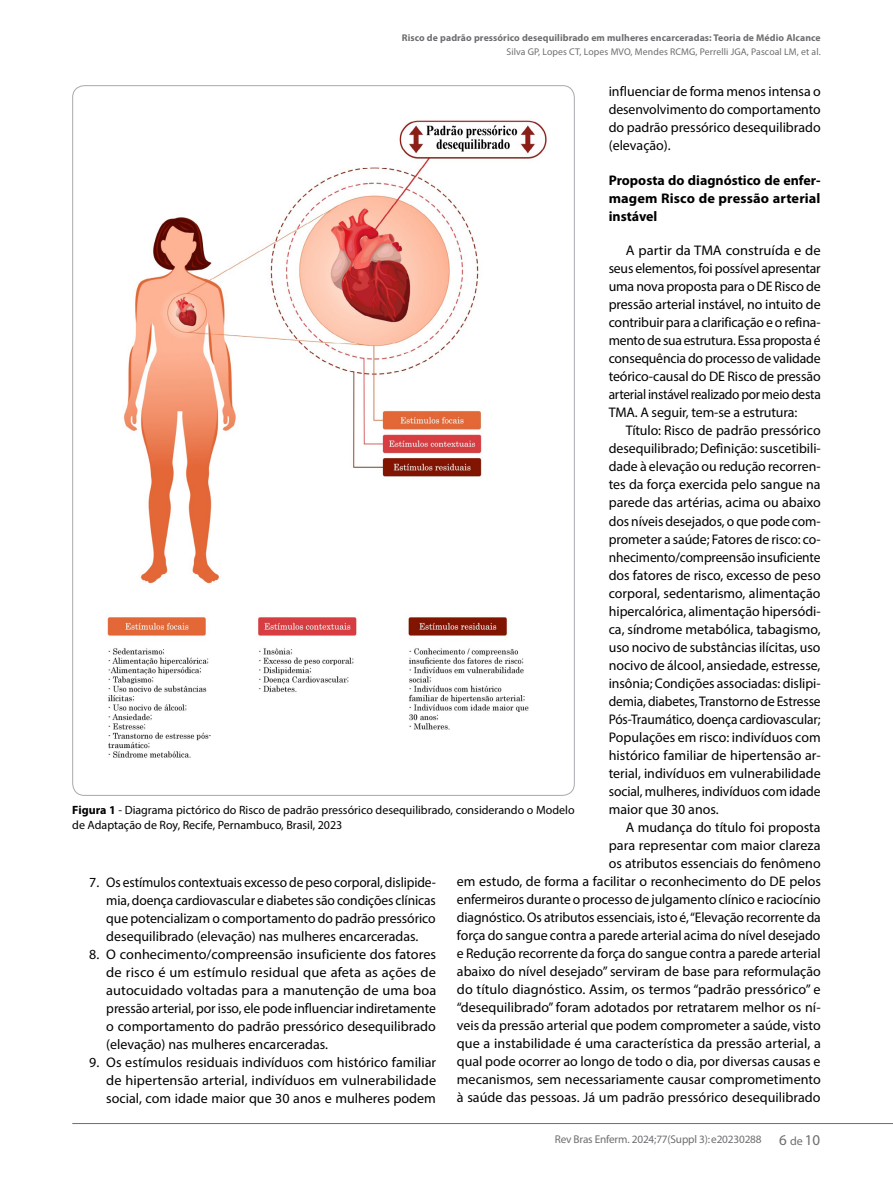
<style>
.page{position:relative;width:893px;height:1191px;background:#fff}
.page>*{position:absolute;margin:0;border:0;box-sizing:border-box;transform-origin:0 0}
.t1{font:13.95px/18px "Myriad Pro";color:#000;text-align:justify}
.t2{font:13.95px/18px "Myriad Pro";color:#000;text-align:justify;scale:1.04 1}
.t3{font:700 13.95px/18px "Myriad Pro";color:#000;text-align:justify}
.t4{font:12px/14.4px "Myriad Pro";color:#000}
.t5{font:11.25px "Myriad Pro";letter-spacing:-.015em;color:#6d6e71}
.t6{font:700 9.75px "Myriad Pro";letter-spacing:.01em;color:#6d6e71}
.t7{font:9.75px "Myriad Pro";letter-spacing:.01em;color:#6d6e71}
.s1{font-weight:700}
.s2{font-size:15px}
.s3{font-size:12px}
</style>
<div class="page">
<hr style="left:72px;top:1123px;width:821px;height:1px;background:#6d6e71">
<img style="left:73px;top:87px;width:501px;height:708px">
<p class="t6" style="left:402px;top:33px;width:420px">Risco de padrão pressórico desequilibrado em mulheres encarceradas: Teoria de Médio Alcance</p>
<p class="t7" style="left:506px;top:46px;width:316px">Silva GP, Lopes CT, Lopes MVO, Mendes RCMG, Perrelli JGA, Pascoal LM, et al.</p>
<p class="t1" style="left:609px;top:82px;width:214px">influenciar de forma menos intensa o desenvolvimento do comportamento do padrão pressórico desequilibrado (elevação).</p>
<p class="t3" style="left:609px;top:171px;width:213px">Proposta do diagnóstico de enfer&shy;magem Risco de pressão arterial instável</p>
<p class="t2" style="left:609px;top:241px;width:205px;text-indent:17px">A partir da TMA construída e de seus elementos, foi possível apresentar uma nova proposta para o DE Risco de pressão arterial instável, no intuito de contribuir para a clarificação e o refina&shy;mento de sua estrutura. Essa proposta é consequência do processo de validade teórico-causal do DE Risco de pressão arterial instável realizado por meio desta TMA. A seguir, tem-se a estrutura:</p>
<p class="t1" style="left:609px;top:421px;width:213px;text-indent:17px">Título: Risco de padrão pressórico desequilibrado; Definição: suscetibili&shy;dade à elevação ou redução recorren&shy;tes da força exercida pelo sangue na parede das artérias, acima ou abaixo dos níveis desejados, o que pode com&shy;prometer a saúde; Fatores de risco: co&shy;nhecimento/compreensão insuficiente dos fatores de risco, excesso de peso corporal, sedentarismo, alimentação hipercalórica, alimentação hipersódi&shy;ca, síndrome metabólica, tabagismo, uso nocivo de substâncias ilícitas, uso nocivo de álcool, ansiedade, estresse, insônia; Condições associadas: dislipi&shy;demia, diabetes, Transtorno de Estresse Pós-Traumático, doença cardiovascular; Populações em risco: indivíduos com histórico familiar de hipertensão ar&shy;terial, indivíduos em vulnerabilidade social, mulheres, indivíduos com idade maior que 30 anos.</p>
<p class="t1" style="left:457px;top:817px;width:365px;text-align:right">A mudança do título foi proposta<br>para representar com maior clareza<br>os atributos essenciais do fenômeno<br>em estudo, de forma a facilitar o reconhecimento do DE pelos enfermeiros durante o processo de julgamento clínico e raciocínio diagnóstico. Os atributos essenciais, isto é, “Elevação recorrente da força do sangue contra a parede arterial acima do nível desejado e Redução recorrente da força do sangue contra a parede arterial abaixo do nível desejado” serviram de base para reformulação do título diagnóstico. Assim, os termos “padrão pressórico” e “desequilibrado” foram adotados por retratarem melhor os ní&shy;veis da pressão arterial que podem comprometer a saúde, visto que a instabilidade é uma característica da pressão arterial, a qual pode ocorrer ao longo de todo o dia, por diversas causas e mecanismos, sem necessariamente causar comprometimento à saúde das pessoas. Já um padrão pressórico desequilibrado</p>
<p class="t4" style="left:72px;top:803px;width:504px"><span class="s1">Figura 1</span> - Diagrama pictórico do Risco de padrão pressórico desequilibrado, considerando o Modelo de Adaptação de Roy, Recife, Pernambuco, Brasil, 2023</p>
<p class="t1" style="left:106px;top:872px;width:331px;text-indent:-17px">7. Os estímulos contextuais excesso de peso corporal, dislipide&shy;mia, doença cardiovascular e diabetes são condições clínicas que potencializam o comportamento do padrão pressórico desequilibrado (elevação) nas mulheres encarceradas.</p>
<p class="t1" style="left:106px;top:944px;width:331px;text-indent:-17px">8. O conhecimento/compreensão insuficiente dos fatores de risco é um estímulo residual que afeta as ações de autocuidado voltadas para a manutenção de uma boa pressão arterial, por isso, ele pode influenciar indiretamente o comportamento do padrão pressórico desequilibrado (elevação) nas mulheres encarceradas.</p>
<p class="t1" style="left:106px;top:1052px;width:331px;text-indent:-17px">9. Os estímulos residuais indivíduos com histórico familiar de hipertensão arterial, indivíduos em vulnerabilidade social, com idade maior que 30 anos e mulheres podem</p>
<p class="t5" style="left:555px;top:1132px;width:267px">Rev Bras Enferm. 2024;77(Suppl 3):e20230288 <span class="s2">6</span> <span class="s3">de</span> <span class="s2">10</span></p>
</div>
